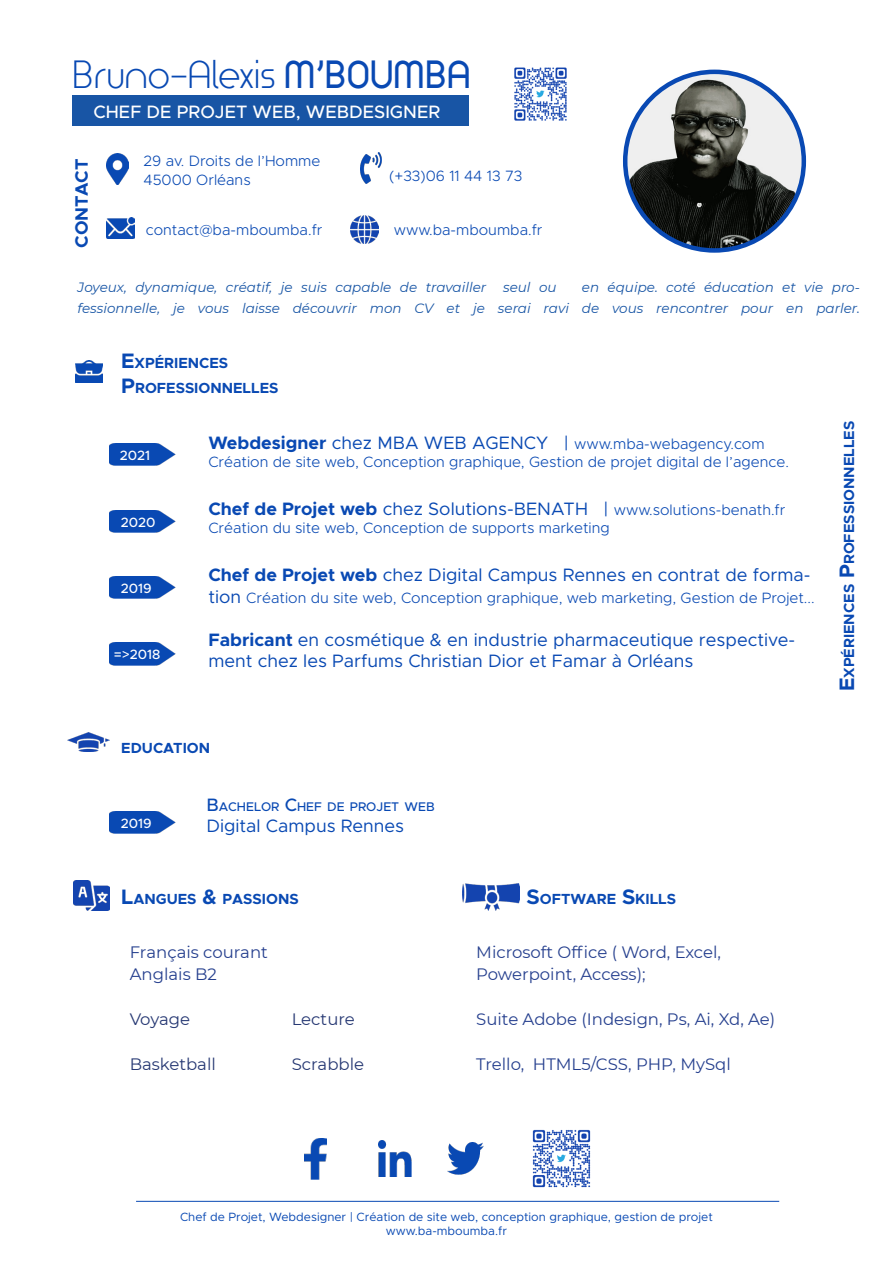
<style>
.page{position:relative;width:893px;height:1263px;background:#fff}
.page>*{position:absolute;margin:0;border:0;box-sizing:border-box;transform-origin:0 0}
.t1{font:37.5px "Time Burner";color:#0949b3}
.t2{font:18px/21.6px "Metropolis";color:#0949b3}
.t3{font:500 18px "Metropolis";color:#fff}
.t4{font:700 18px "Metropolis";color:#0949b3}
.t5{font:16.5px "Montserrat";color:#253f8e}
.t6{font:16.5px "Montserrat";color:#263873}
.t7{font:300 15px "Metropolis";color:#0949b3}
.t8{font:700 14.7px "Metropolis";color:#0949b3}
.t9{font:italic 13.5px/21px "Montserrat";color:#1855a5;text-align:right}
.t10{font:500 13.5px "Metropolis";color:#fff}
.t11{font:500 12.6px "Metropolis";color:#0949b3}
.t12{font:12px "Metropolis";color:#0949b3}
.s1{font-weight:700}
.s2{font-size:21px}
.s3{font-weight:700;font-size:18px}
.s4{font-weight:400;font-size:18px}
.s5{font-size:18px}
</style>
<div class="page">
<img style="left:625px;top:73px;width:179px;height:175px">
<div style="left:623px;top:70px;width:183px;height:183px;border:4px solid #0949b3;border-radius:50%"></div>
<img style="left:76px;top:360px;width:27px;height:22px">
<img style="left:68px;top:733px;width:42px;height:18px">
<img style="left:73px;top:881px;width:37px;height:29px">
<img style="left:463px;top:884px;width:56px;height:26px">
<img style="left:106px;top:154px;width:22px;height:31px">
<img style="left:360px;top:152px;width:21px;height:32px">
<img style="left:107px;top:218px;width:27px;height:21px">
<img style="left:350px;top:215px;width:29px;height:28px">
<img style="left:109px;top:811px;width:67px;height:22px">
<img style="left:109px;top:444px;width:67px;height:22px">
<img style="left:109px;top:510px;width:67px;height:22px">
<img style="left:109px;top:576px;width:67px;height:23px">
<img style="left:109px;top:643px;width:67px;height:22px">
<div style="left:72px;top:96px;width:397px;height:30px;background:#1855a5"></div>
<img style="left:514px;top:67px;width:53px;height:54px">
<img style="left:532px;top:1129px;width:59px;height:59px">
<img style="left:447px;top:1143px;width:37px;height:32px">
<img style="left:378px;top:1141px;width:33px;height:36px">
<img style="left:305px;top:1138px;width:21px;height:41px">
<hr style="left:136px;top:1201px;width:643px;height:1px;background:#0949b3">
<p class="t1" style="left:75px;top:45px;width:399px">Bruno-Alexis <span class="s1">M’BOUMBA</span></p>
<p class="t3" style="left:94px;top:101px;width:348px">CHEF DE PROJET WEB, WEBDESIGNER</p>
<p class="t4" style="left:70px;top:248px;width:90px;rotate:-90deg">CONTACT</p>
<p class="t7" style="left:144px;top:151px;width:178px">29 av. Droits de l’Homme</p>
<p class="t7" style="left:144px;top:171px;width:109px">45000 Orléans</p>
<p class="t7" style="left:389px;top:166px;width:135px">(+33)06 11 44 13 73</p>
<p class="t7" style="left:146px;top:221px;width:178px">contact@ba-mboumba.fr</p>
<p class="t7" style="left:394px;top:221px;width:150px">www.ba-mboumba.fr</p>
<p class="t9" style="left:78px;top:276px;width:480px">Joyeux, dynamique, créatif, je suis capable de travailler seul ou</p>
<p class="t9" style="left:78px;top:276px;width:784px">en équipe. coté éducation et vie pro-<br>fessionnelle, je vous laisse découvrir mon CV et je serai ravi de vous rencontrer pour en parler.</p>
<p class="t8" style="left:121px;top:353px;width:108px"><span class="s2">E</span>XPÉRIENCES</p>
<p class="t8" style="left:121px;top:379px;width:159px"><span class="s2">P</span>ROFESSIONNELLES</p>
<p class="t10" style="left:120px;top:447px;width:32px">2021</p>
<p class="t10" style="left:121px;top:513px;width:36px">2020</p>
<p class="t10" style="left:121px;top:580px;width:32px">2019</p>
<p class="t10" style="left:114px;top:646px;width:48px">=&gt;2018</p>
<p class="t7" style="left:208px;top:434px;width:558px"><span class="s3">Webdesigner</span> <span class="s4">chez MBA WEB AGENCY |</span> www.mba-webagency.com</p>
<p class="t7" style="left:208px;top:452px;width:582px">Création de site web, Conception graphique, Gestion de projet digital de l’agence.</p>
<p class="t7" style="left:208px;top:500px;width:579px"><span class="s3">Chef de Projet web</span> <span class="s4">chez Solutions-BENATH |</span> www.solutions-benath.fr</p>
<p class="t7" style="left:208px;top:518px;width:403px">Création du site web, Conception de supports marketing</p>
<p class="t2" style="left:208px;top:564px;width:604px"><span class="s1">Chef de Projet web</span> chez Digital Campus Rennes en contrat de forma-</p>
<p class="t7" style="left:208px;top:588px;width:608px"><span class="s4">tion</span> Création du site web, Conception graphique, web marketing, Gestion de Projet...</p>
<p class="t2" style="left:208px;top:629px;width:588px"><span class="s1">Fabricant</span> en cosmétique &amp; en industrie pharmaceutique respective&shy;ment chez les Parfums Christian Dior et Famar à Orléans</p>
<p class="t8" style="left:121px;top:738px;width:90px">EDUCATION</p>
<p class="t10" style="left:121px;top:815px;width:32px">2019</p>
<p class="t11" style="left:206px;top:798px;width:228px"><span class="s5">B</span>ACHELOR <span class="s5">C</span>HEF DE PROJET WEB</p>
<p class="t2" style="left:206px;top:815px;width:199px">Digital Campus Rennes</p>
<p class="t8" style="left:121px;top:890px;width:179px"><span class="s2">L</span>ANGUES <span class="s2">&amp;</span> PASSIONS</p>
<p class="t8" style="left:526px;top:890px;width:151px"><span class="s2">S</span>OFTWARE <span class="s2">S</span>KILLS</p>
<p class="t5" style="left:130px;top:941px;width:140px">Français courant</p>
<p class="t5" style="left:130px;top:963px;width:89px">Anglais B2</p>
<p class="t6" style="left:130px;top:1008px;width:62px">Voyage</p>
<p class="t6" style="left:292px;top:1008px;width:65px">Lecture</p>
<p class="t6" style="left:130px;top:1053px;width:88px">Basketball</p>
<p class="t6" style="left:292px;top:1053px;width:74px">Scrabble</p>
<p class="t5" style="left:476px;top:941px;width:246px">Microsoft Office ( Word, Excel,</p>
<p class="t5" style="left:476px;top:963px;width:171px">Powerpoint, Access);</p>
<p class="t5" style="left:476px;top:1008px;width:301px">Suite Adobe (Indesign, Ps, Ai, Xd, Ae)</p>
<p class="t5" style="left:476px;top:1053px;width:256px">Trello, HTML5/CSS, PHP, MySql</p>
<p class="t8" style="left:840px;top:691px;width:272px;rotate:-90deg"><span class="s2">E</span>XPÉRIENCES <span class="s2">P</span>ROFESSIONNELLES</p>
<p class="t12" style="left:180px;top:1209px;width:534px">Chef de Projet, Webdesigner | Création de site web, conception graphique, gestion de projet</p>
<p class="t12" style="left:386px;top:1223px;width:123px">www.ba-mboumba.fr</p>
</div>
